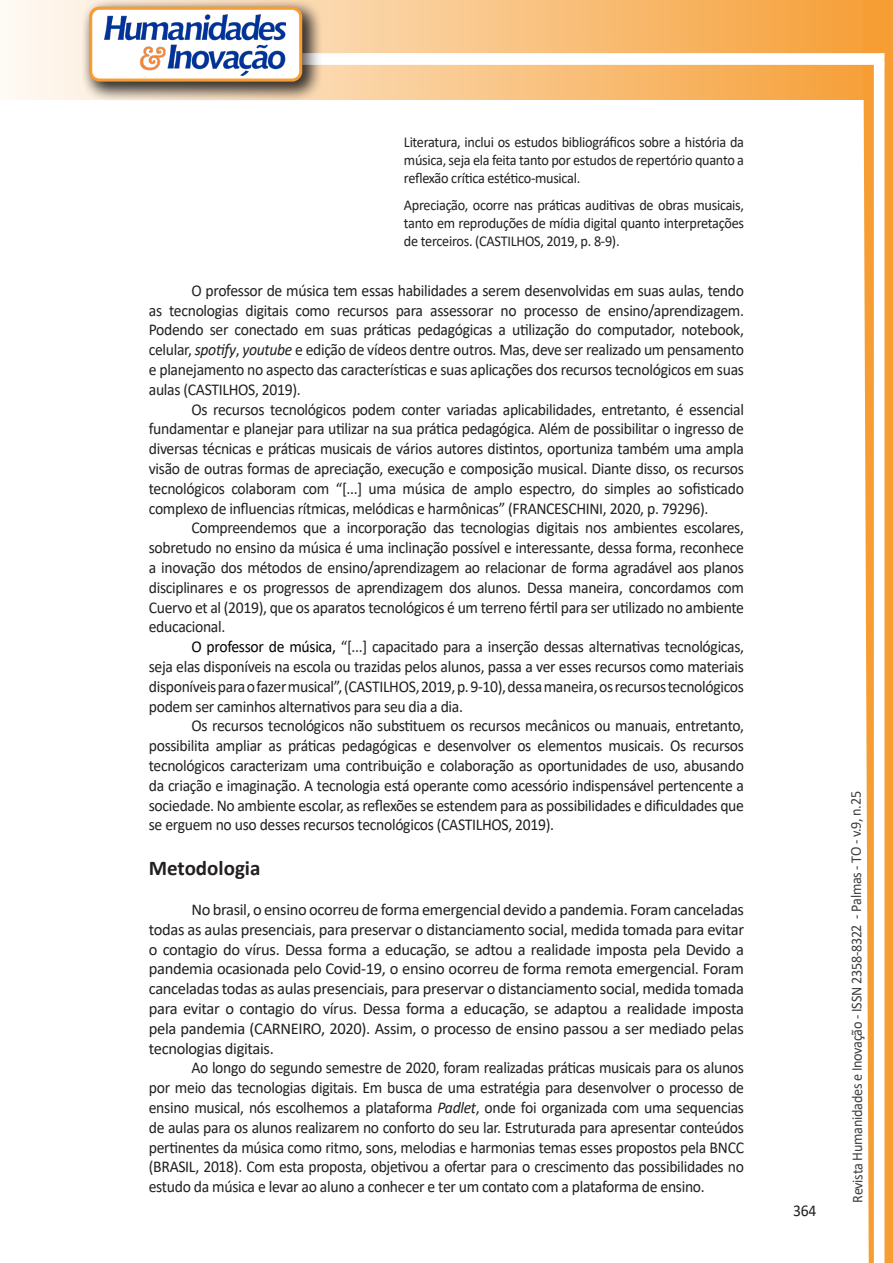
<style>
.page{position:relative;width:893px;height:1263px;background:#fff}
.page>*{position:absolute;margin:0;border:0;box-sizing:border-box;transform-origin:0 0}
.Titulo_2{font:700 21px "Calibri";color:#231f20}
.texto{font:16.5px/19.8px "Calibri";letter-spacing:-.02em;color:#231f20;text-align:justify;scale:.95 1}
.texto-2{font:16.5px/19.8px "Calibri";letter-spacing:-.02em;color:#231f20;text-align:justify}
.citacao{font:15px/18px "Calibri";letter-spacing:-.02em;color:#231f20;text-align:justify;scale:.95 1}
.t1{font:15px "Calibri";letter-spacing:-.025em;color:#3e3e3f;scale:.95 1}
.s1{font-style:italic}
.s2{color:#000}
</style>
<div class="page">
<svg style="left:5px;top:0;width:858px;height:100px;background:#f9c484"></svg>
<div style="left:302px;top:53px;width:582px;height:12px;background:#fff;border:2px solid #fff"></div>
<svg style="left:863px;top:0;width:30px;height:1263px"></svg>
<div style="left:81px;top:0;width:241px;height:102px;background:#231f20;opacity:.75"></div>
<svg style="left:91px;top:8px;width:210px;height:72px"></svg>
<div style="left:89px;top:7px;width:213px;height:75px;border:3px solid #f69e34;border-radius:9px"></div>
<p class="citacao" style="left:404px;top:133px;width:359px">Literatura, inclui os estudos bibliográficos sobre a história da música, seja ela feita tanto por estudos de repertório quanto a reflexão crítica estético-musical.</p>
<p class="citacao" style="left:404px;top:195px;width:359px">Apreciação, ocorre nas práticas auditivas de obras musicais, tanto em reproduções de mídia digital quanto interpretações de terceiros. (CASTILHOS, 2019, p. 8-9).</p>
<p class="texto" style="left:149px;top:280px;width:628px;text-indent:43px">O professor de música tem essas habilidades a serem desenvolvidas em suas aulas, tendo as tecnologias digitais como recursos para assessorar no processo de ensino/aprendizagem.<br>Podendo ser conectado em suas práticas pedagógicas a utilização do computador, notebook, celular, <span class="s1">spotify</span>, <span class="s1">youtube</span> e edição de vídeos dentre outros. Mas, deve ser realizado um pensamento e planejamento no aspecto das características e suas aplicações dos recursos tecnológicos em suas aulas (CASTILHOS, 2019).</p>
<p class="texto" style="left:149px;top:399px;width:628px;text-indent:43px">Os recursos tecnológicos podem conter variadas aplicabilidades, entretanto, é essencial fundamentar e planejar para utilizar na sua prática pedagógica. Além de possibilitar o ingresso de diversas técnicas e práticas musicais de vários autores distintos, oportuniza também uma ampla visão de outras formas de apreciação, execução e composição musical. Diante disso, os recursos tecnológicos colaboram com “[...] uma música de amplo espectro, do simples ao sofisticado complexo de influencias rítmicas, melódicas e harmônicas” (FRANCESCHINI, 2020, p. 79296).</p>
<p class="texto" style="left:149px;top:518px;width:628px;text-indent:43px">Compreendemos que a incorporação das tecnologias digitais nos ambientes escolares, sobretudo no ensino da música é uma inclinação possível e interessante, dessa forma, reconhece a inovação dos métodos de ensino/aprendizagem ao relacionar de forma agradável aos planos disciplinares e os progressos de aprendizagem dos alunos. Dessa maneira, concordamos com Cuervo et al (2019), que os aparatos tecnológicos é um terreno fértil para ser utilizado no ambiente educacional.</p>
<p class="texto" style="left:149px;top:636px;width:628px;text-indent:43px"><span class="s2">O professor de música,</span> “[...] capacitado para a inserção dessas alternativas tecnológicas, seja elas disponíveis na escola ou trazidas pelos alunos, passa a ver esses recursos como materiais disponíveis para o fazer musical”, (CASTILHOS, 2019, p. 9-10), dessa maneira, os recursos tecnológicos podem ser caminhos alternativos para seu dia a dia.</p>
<p class="texto" style="left:149px;top:716px;width:628px;text-indent:43px">Os recursos tecnológicos não substituem os recursos mecânicos ou manuais, entretanto, possibilita ampliar as práticas pedagógicas e desenvolver os elementos musicais. Os recursos tecnológicos caracterizam uma contribuição e colaboração as oportunidades de uso, abusando da criação e imaginação. A tecnologia está operante como acessório indispensável pertencente a sociedade. No ambiente escolar, as reflexões se estendem para as possibilidades e dificuldades que se erguem no uso desses recursos tecnológicos (CASTILHOS, 2019).</p>
<p class="Titulo_2" style="left:149px;top:854px;width:113px">Metodologia</p>
<p class="texto-2" style="left:149px;top:899px;width:597px;text-indent:43px">No brasil, o ensino ocorreu de forma emergencial devido a pandemia. Foram canceladas todas as aulas presenciais, para preservar o distanciamento social, medida tomada para evitar o contagio do vírus. Dessa forma a educação, se adtou a realidade imposta pela Devido a pandemia ocasionada pelo Covid-19, o ensino ocorreu de forma remota emergencial. Foram canceladas todas as aulas presenciais, para preservar o distanciamento social, medida tomada para evitar o contagio do vírus. Dessa forma a educação, se adaptou a realidade imposta pela pandemia (CARNEIRO, 2020). Assim, o processo de ensino passou a ser mediado pelas tecnologias digitais.</p>
<p class="texto" style="left:149px;top:1058px;width:628px;text-indent:43px">Ao longo do segundo semestre de 2020, foram realizadas práticas musicais para os alunos por meio das tecnologias digitais. Em busca de uma estratégia para desenvolver o processo de ensino musical, nós escolhemos a plataforma <span class="s1">Padlet</span>, onde foi organizada com uma sequencias de aulas para os alunos realizarem no conforto do seu lar. Estruturada para apresentar conteúdos pertinentes da música como ritmo, sons, melodias e harmonias temas esses propostos pela BNCC (BRASIL, 2018). Com esta proposta, objetivou a ofertar para o crescimento das possibilidades no estudo da música e levar ao aluno a conhecer e ter um contato com a plataforma de ensino.</p>
<p class="texto" style="left:793px;top:1200px;width:26px">364</p>
<p class="t1" style="left:846px;top:1203px;width:435px;rotate:-90deg">Revista Humanidades e Inovação - ISSN 2358-8322 - Palmas - TO - v.9, n.25</p>
</div>
